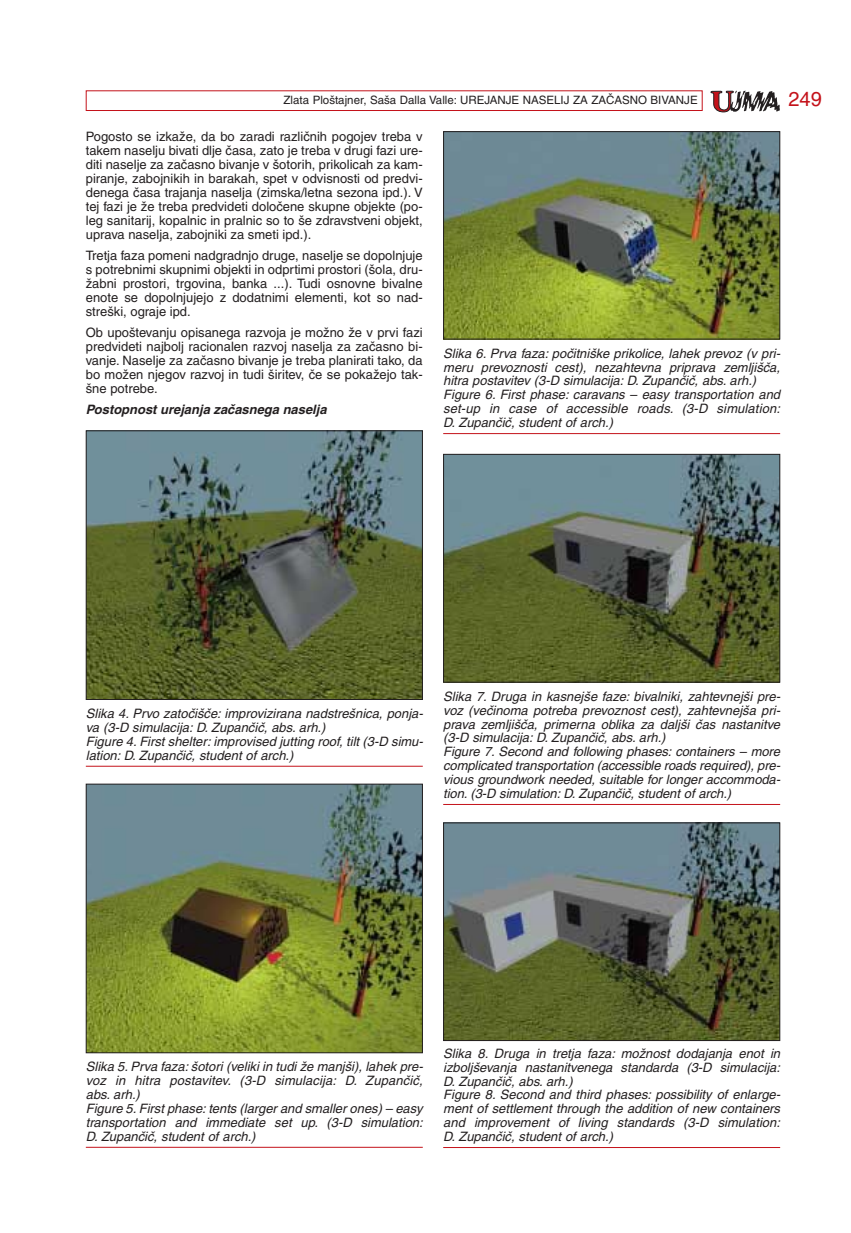
<style>
.page{position:relative;width:851px;height:1233px;background:#fff}
.page>*{position:absolute;margin:0;border:0;box-sizing:border-box;transform-origin:0 0}
.t1{font:20.1px "SS Helvetica";color:#c4121a}
.t2{font:italic 12.9px/14px "SS Helvetica";color:#231f20}
.t3{font:12.9px/14px "SS Helvetica";color:#231f20;text-align:justify}
.t4{font:italic 700 12.9px "SS Helvetica";color:#231f20}
.t5{font:11.55px "SS Helvetica";color:#231f20}
</style>
<div class="page">
<div style="left:86px;top:90px;width:616px;height:21px;border:1px solid #c4121a"></div>
<svg style="left:711px;top:91px;width:68px;height:21px"></svg>
<img style="left:88px;top:432px;width:333px;height:266px">
<div style="left:86px;top:430px;width:337px;height:270px;border:1px solid #231f20"></div>
<hr style="left:86px;top:766px;width:337px;height:1px;background:#c4121a">
<img style="left:445px;top:133px;width:333px;height:204px">
<div style="left:443px;top:131px;width:337px;height:208px;border:1px solid #231f20"></div>
<hr style="left:443px;top:433px;width:337px;height:1px;background:#c4121a">
<img style="left:445px;top:456px;width:333px;height:225px">
<div style="left:443px;top:454px;width:337px;height:229px;border:1px solid #231f20"></div>
<hr style="left:443px;top:804px;width:337px;height:1px;background:#c4121a">
<img style="left:445px;top:825px;width:333px;height:214px">
<div style="left:443px;top:823px;width:337px;height:218px;border:1px solid #231f20"></div>
<hr style="left:443px;top:1147px;width:337px;height:1px;background:#c4121a">
<img style="left:88px;top:786px;width:333px;height:265px">
<div style="left:86px;top:784px;width:337px;height:269px;border:1px solid #231f20"></div>
<hr style="left:86px;top:1147px;width:337px;height:1px;background:#c4121a">
<p class="t5" style="left:283px;top:96px;width:415px">Zlata Plo{tajner, Sa{a Dalla Valle: UREJANJE NASELIJ ZA ZA^ASNO BIVANJE</p>
<h1 class="t1" style="left:788px;top:92px;width:35px">249</h1>
<p class="t3" style="left:86px;top:131px;width:338px">Pogosto se izka`e, da bo zaradi razli~nih pogojev treba v takem naselju bivati dlje ~asa, zato je treba v drugi fazi ure&shy;diti naselje za za~asno bivanje v {otorih, prikolicah za kam&shy;piranje, zabojnikih in barakah, spet v odvisnosti od predvi&shy;denega ~asa trajanja naselja (zimska/letna sezona ipd.). V tej fazi je `e treba predvideti dolo~ene skupne objekte (po&shy;leg sanitarij, kopalnic in pralnic so to {e zdravstveni objekt, uprava naselja, zabojniki za smeti ipd.).</p>
<p class="t3" style="left:86px;top:250px;width:338px">Tretja faza pomeni nadgradnjo druge, naselje se dopolnjuje s potrebnimi skupnimi objekti in odprtimi prostori ({ola, dru-`abni prostori, trgovina, banka ...). Tudi osnovne bivalne enote se dopolnjujejo z dodatnimi elementi, kot so nad&shy;stre{ki, ograje ipd.</p>
<p class="t3" style="left:86px;top:327px;width:338px">Ob upo{tevanju opisanega razvoja je mo`no `e v prvi fazi predvideti najbolj racionalen razvoj naselja za za~asno bi&shy;vanje. Naselje za za~asno bivanje je treba planirati tako, da bo mo`en njegov razvoj in tudi {iritev, ~e se poka`ejo tak-{ne potrebe.</p>
<p class="t4" style="left:86px;top:405px;width:242px">Postopnost urejanja za~asnega naselja</p>
<p class="t2" style="left:443px;top:348px;width:339px">Slika 6. Prva faza: po~itni{ke prikolice, lahek prevoz (v pri&shy;meru prevoznosti cest), nezahtevna priprava zemlji{~a, hitra postavitev (3-D simulacija: D. Zupan~i~, abs. arh.)<br>Figure 6. First phase: caravans – easy transportation and set-up in case of accessible roads. (3-D simulation:<br>D. Zupan~i~, student of arch.)</p>
<p class="t2" style="left:86px;top:708px;width:339px">Slika 4. Prvo zato~i{~e: improvizirana nadstre{nica, ponja&shy;va (3-D simulacija: D. Zupan~i~, abs. arh.)<br>Figure 4. First shelter: improvised jutting roof, tilt (3-D simu&shy;lation: D. Zupan~i~, student of arch.)</p>
<p class="t2" style="left:443px;top:691px;width:339px">Slika 7. Druga in kasnej{e faze: bivalniki, zahtevnej{i pre&shy;voz (ve~inoma potreba prevoznost cest), zahtevnej{a pri&shy;prava zemlji{~a, primerna oblika za dalj{i ~as nastanitve (3-D simulacija: D. Zupan~i~, abs. arh.)<br>Figure 7. Second and following phases: containers – more complicated transportation (accessible roads required), pre&shy;vious groundwork needed, suitable for longer accommoda&shy;tion. (3-D simulation: D. Zupan~i~, student of arch.)</p>
<p class="t2" style="left:86px;top:1061px;width:339px">Slika 5. Prva faza: {otori (veliki in tudi `e manj{i), lahek pre&shy;voz in hitra postavitev. (3-D simulacija: D. Zupan~i~, abs. arh.)<br>Figure 5. First phase: tents (larger and smaller ones) – easy transportation and immediate set up. (3-D simulation:<br>D. Zupan~i~, student of arch.)</p>
<p class="t2" style="left:443px;top:1048px;width:339px">Slika 8. Druga in tretja faza: mo`nost dodajanja enot in izbolj{evanja nastanitvenega standarda (3-D simulacija:<br>D. Zupan~i~, abs. arh.)<br>Figure 8. Second and third phases: possibility of enlarge&shy;ment of settlement through the addition of new containers and improvement of living standards (3-D simulation:<br>D. Zupan~i~, student of arch.)</p>
</div>
